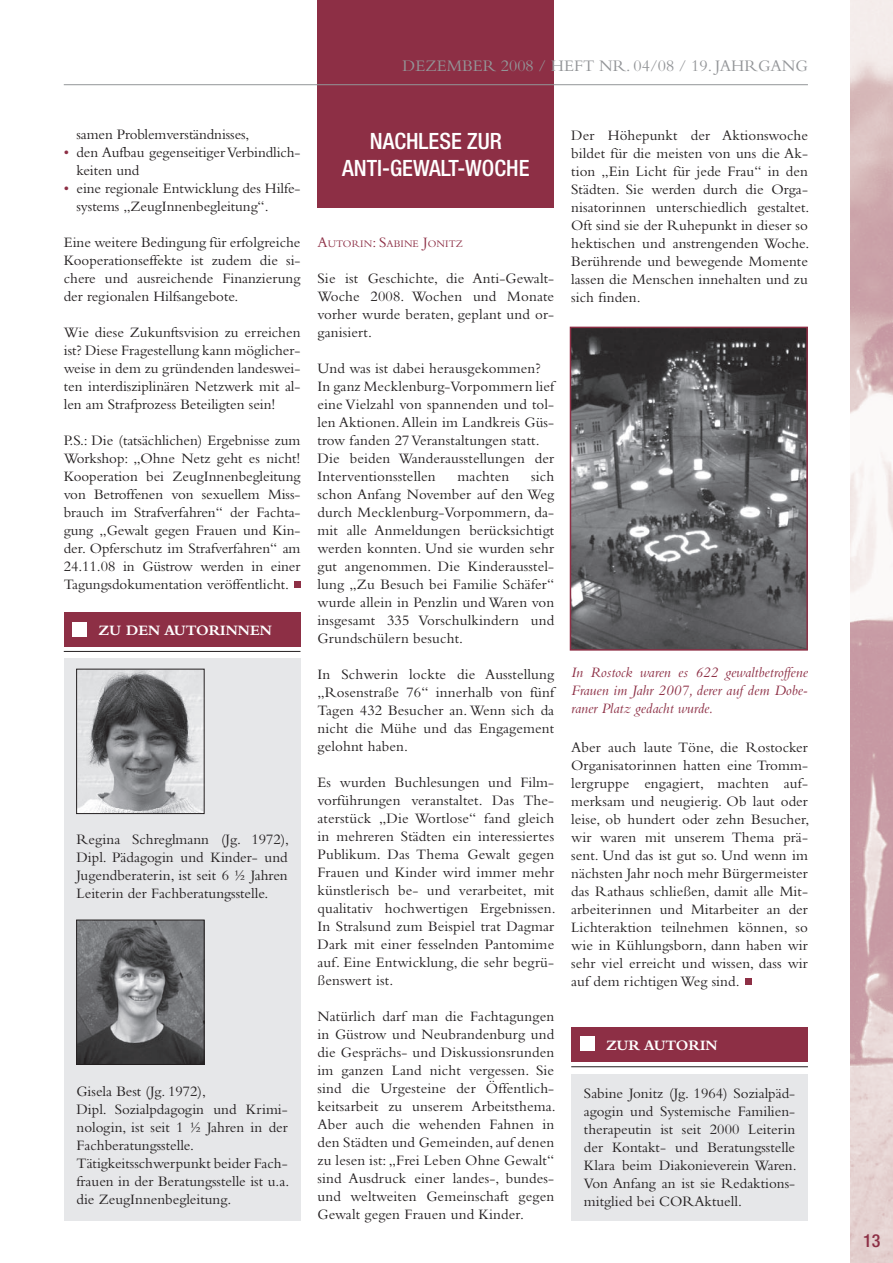
<style>
.page{position:relative;width:893px;height:1263px;background:#fff}
.page>*{position:absolute;margin:0;border:0;box-sizing:border-box;transform-origin:0 0}
.t1{font:500 condensed 22.5px/27px "Helvetica Neue";color:#fff;text-align:center}
.t2{font:500 condensed 18px "Helvetica Neue";color:#8d2f45}
.t3{font:16.8px "Bembo";color:#939598}
.t4{font:15px/18px "Bembo";color:#231f20;text-align:justify}
.t5{font:italic 15px/18px "Bembo";color:#8d2f45;text-align:justify}
.t6{font:700 15px "Bembo";color:#fff}
.t7{font:10.5px "Bembo";letter-spacing:.005em;color:#8d2f45}
.s1{color:#8d2f45}
.s2{font-size:15px}
</style>
<div class="page">
<img style="left:850px;top:0;width:43px;height:1263px">
<div style="left:317px;top:0;width:237px;height:208px;background:#8d2f45"></div>
<hr style="left:64px;top:84px;width:744px;height:1px;background:#939598">
<div style="left:64px;top:658px;width:236px;height:562px;background:#e6e7e9"></div>
<img style="left:79px;top:671px;width:123px;height:141px">
<div style="left:64px;top:612px;width:236px;height:34px;background:#8d2f45"></div>
<div style="left:72px;top:622px;width:15px;height:15px;background:#fff"></div>
<hr style="left:64px;top:651px;width:236px;height:1px;background:#231f20">
<img style="left:79px;top:922px;width:123px;height:140px">
<div style="left:77px;top:920px;width:127px;height:144px;border:1px solid #231f20"></div>
<div style="left:571px;top:1074px;width:237px;height:146px;background:#e6e7e9"></div>
<div style="left:572px;top:1028px;width:236px;height:34px;background:#8d2f45"></div>
<div style="left:580px;top:1036px;width:14px;height:15px;background:#fff"></div>
<hr style="left:571px;top:1066px;width:237px;height:1px;background:#231f20">
<img style="left:573px;top:330px;width:232px;height:318px">
<div style="left:570px;top:327px;width:238px;height:324px;border:2px solid #8d2f45"></div>
<div style="left:294px;top:581px;width:6px;height:7px;background:#8d2f45"></div>
<div style="left:745px;top:978px;width:6px;height:7px;background:#8d2f45"></div>
<p class="t3" style="left:403px;top:56px;width:26px">Dezember</p>
<p class="t3" style="left:501px;top:56px;width:75px">2008 / Heft</p>
<p class="t3" style="left:599px;top:56px;width:135px">Nr. 04/08 / 19. Jahrgang</p>
<p class="t4" style="left:77px;top:125px;width:174px">samen Problemverständnisses,</p>
<p class="t4" style="left:77px;top:143px;width:225px;text-indent:-13px"><span class="s1">•</span> den Aufbau gegenseitiger Verbindlich&shy;keiten und</p>
<p class="t4" style="left:77px;top:179px;width:225px;text-indent:-13px"><span class="s1">•</span> eine regionale Entwicklung des Hilfe&shy;systems „ZeugInnenbegleitung“.</p>
<p class="t4" style="left:64px;top:233px;width:238px">Eine weitere Bedingung für erfolgreiche Kooperationseffekte ist zudem die si&shy;chere und ausreichende Finanzierung der regionalen Hilfsangebote.</p>
<p class="t4" style="left:64px;top:323px;width:238px">Wie diese Zukunftsvision zu erreichen ist? Diese Fragestellung kann möglicher&shy;weise in dem zu gründenden landeswei&shy;ten interdisziplinären Netzwerk mit al&shy;len am Strafprozess Beteiligten sein!</p>
<p class="t4" style="left:64px;top:431px;width:238px">P.S.: Die (tatsächlichen) Ergebnisse zum Workshop: „Ohne Netz geht es nicht!<br>Kooperation bei ZeugInnenbegleitung von Betroffenen von sexuellem Miss&shy;brauch im Strafverfahren“ der Fachta&shy;gung „Gewalt gegen Frauen und Kin&shy;der. Opferschutz im Strafverfahren“ am 24.11.08 in Güstrow werden in einer Tagungsdokumentation veröffentlicht.</p>
<p class="t6" style="left:98px;top:622px;width:175px">ZU DEN AUTORINNEN</p>
<p class="t4" style="left:77px;top:830px;width:214px">Regina Schreglmann (Jg. 1972), Dipl. Pädagogin und Kinder- und Jugendberaterin, ist seit 6 ½ Jahren Leiterin der Fachberatungsstelle.</p>
<p class="t4" style="left:77px;top:1082px;width:214px;text-align:left">Gisela Best (Jg. 1972),<br>Dipl. Sozialpdagogin und Krimi&shy;nologin, ist seit 1 ½ Jahren in der<br>Fachberatungsstelle.<br>Tätigkeitsschwerpunkt beider Fach&shy;frauen in der Beratungsstelle ist u.a. die ZeugInnenbegleitung.</p>
<h1 class="t1" style="left:342px;top:128px;width:187px">NACHLESE ZUR<br>ANTI-GEWALT-WOCHE</h1>
<p class="t7" style="left:317px;top:237px;width:147px"><span class="s2">A</span>utorin<span class="s2">: S</span>abine <span class="s2">J</span>onitz</p>
<p class="t4" style="left:317px;top:269px;width:238px">Sie ist Geschichte, die Anti-Gewalt-Woche 2008. Wochen und Monate vorher wurde beraten, geplant und or&shy;ganisiert.</p>
<p class="t4" style="left:317px;top:359px;width:238px;text-align:left">Und was ist dabei herausgekommen?<br>In ganz Mecklenburg-Vorpommern lief eine Vielzahl von spannenden und tol&shy;len Aktionen. Allein im Landkreis Güs&shy;trow fanden 27 Veranstaltungen statt.<br>Die beiden Wanderausstellungen der Interventionsstellen</p>
<p class="t4" style="left:317px;top:467px;width:238px;text-indent:214px">sich schon Anfang November auf den Weg durch Mecklenburg-Vorpommern, da&shy;mit alle Anmeldungen berücksichtigt werden konnten. Und sie wurden sehr gut angenommen. Die Kinderausstel&shy;lung „Zu Besuch bei Familie Schäfer“ wurde allein in Penzlin und Waren von insgesamt 335 Vorschulkindern und Grundschülern besucht.</p>
<p class="t4" style="left:317px;top:665px;width:238px">In Schwerin lockte die Ausstellung „Rosenstraße 76“ innerhalb von fünf Tagen 432 Besucher an. Wenn sich da nicht die Mühe und das Engagement gelohnt haben.</p>
<p class="t4" style="left:317px;top:773px;width:240px">Es wurden Buchlesungen und Film&shy;vorführungen veranstaltet. Das The&shy;aterstück „Die Wortlose“ fand gleich in mehreren Städten ein interessiertes Publikum. Das Thema Gewalt gegen Frauen und Kinder wird immer mehr künstlerisch be- und verarbeitet, mit qualitativ hochwertigen Ergebnissen.<br>In Stralsund zum Beispiel trat Dagmar Dark mit einer fesselnden Pantomime auf. Eine Entwicklung, die sehr begrü&shy;ßenswert ist.</p>
<p class="t4" style="left:317px;top:1007px;width:240px">Natürlich darf man die Fachtagungen in Güstrow und Neubrandenburg und die Gesprächs- und Diskussionsrunden im ganzen Land nicht vergessen. Sie sind die Urgesteine der Öffentlich&shy;keitsarbeit zu unserem Arbeitsthema.<br>Aber auch die wehenden Fahnen in den Städten und Gemeinden, auf denen zu lesen ist: „Frei Leben Ohne Gewalt“ sind Ausdruck einer landes-, bundes&shy;und weltweiten Gemeinschaft gegen Gewalt gegen Frauen und Kinder.</p>
<p class="t4" style="left:458px;top:467px;width:53px">machten</p>
<p class="t4" style="left:571px;top:126px;width:240px">Der Höhepunkt der Aktionswoche bildet für die meisten von uns die Ak&shy;tion „Ein Licht für jede Frau“ in den Städten. Sie werden durch die Orga&shy;nisatorinnen unterschiedlich gestaltet.<br>Oft sind sie der Ruhepunkt in dieser so hektischen und anstrengenden Woche.<br>Berührende und bewegende Momente lassen die Menschen innehalten und zu sich finden.</p>
<p class="t5" style="left:571px;top:663px;width:238px">In Rostock waren es 622 gewaltbetroffene Frauen im Jahr 2007, derer auf dem Dobe&shy;raner Platz gedacht wurde.</p>
<p class="t4" style="left:571px;top:738px;width:240px">Aber auch laute Töne, die Rostocker Organisatorinnen hatten eine Tromm&shy;lergruppe engagiert, machten auf&shy;merksam und neugierig. Ob laut oder leise, ob hundert oder zehn Besucher, wir waren mit unserem Thema prä&shy;sent. Und das ist gut so. Und wenn im nächsten Jahr noch mehr Bürgermeister das Rathaus schließen, damit alle Mit&shy;arbeiterinnen und Mitarbeiter an der Lichteraktion teilnehmen können, so wie in Kühlungsborn, dann haben wir sehr viel erreicht und wissen, dass wir auf dem richtigen Weg sind.</p>
<p class="t6" style="left:606px;top:1037px;width:114px">ZUR AUTORIN</p>
<p class="t4" style="left:584px;top:1084px;width:214px">Sabine Jonitz (Jg. 1964) Sozialpäd&shy;agogin und Systemische Familien&shy;therapeutin ist seit 2000 Leiterin der Kontakt- und Beratungsstelle Klara beim Diakonieverein Waren.<br>Von Anfang an ist sie Redaktions&shy;mitglied bei CORAktuell.</p>
<p class="t2" style="left:863px;top:1229px;width:9px">13</p>
</div>
